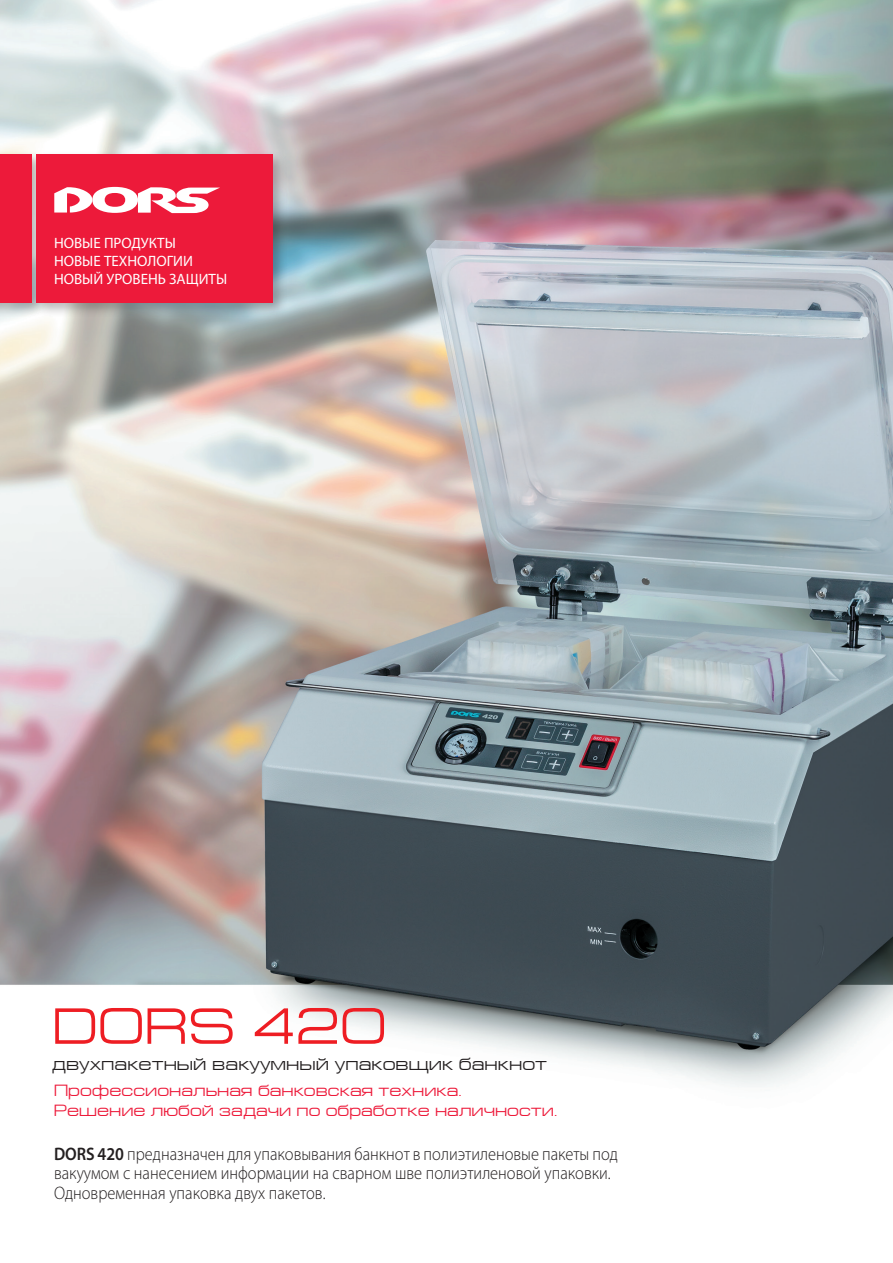
<style>
.page{position:relative;width:893px;height:1263px;background:#fff}
.page>*{position:absolute;margin:0;border:0;box-sizing:border-box;transform-origin:0 0}
.t1{font:51px "Europe Ext";color:#ee1d23}
.t2{font:300 18.15px/19.8px "Myriad Pro";color:#231f20;scale:.91 1}
.t3{font:18px "Europe Ext";color:#231f20}
.t4{font:16.5px "Europe Ext";color:#ed1a3a}
.t5{font:15px "Myriad Pro";color:#fff}
.s1{font-weight:600}
</style>
<div class="page">
<img style="left:0;top:0;width:893px;height:1087px">
<div style="left:0;top:151px;width:47px;height:167px;background:#231f20;opacity:.3"></div>
<div style="left:0;top:154px;width:31px;height:149px;background:#ed1a3a"></div>
<div style="left:34px;top:151px;width:254px;height:167px;background:#231f20;opacity:.3"></div>
<div style="left:37px;top:154px;width:236px;height:149px;background:#ed1a3a"></div>
<svg style="left:54px;top:187px;width:166px;height:26px"></svg>
<p class="t5" style="left:54px;top:234px;width:123px">НОВЫЕ ПРОДУКТЫ</p>
<p class="t5" style="left:54px;top:252px;width:140px">НОВЫЕ ТЕХНОЛОГИИ</p>
<p class="t5" style="left:54px;top:270px;width:175px">НОВЫЙ УРОВЕНЬ ЗАЩИТЫ</p>
<p class="t1" style="left:52px;top:999px;width:336px">DORS 420</p>
<p class="t3" style="left:52px;top:1054px;width:497px">двухпакетный вакуумный упаковщик банкнот</p>
<p class="t4" style="left:54px;top:1081px;width:409px">Профессиональная банковская техника.</p>
<p class="t4" style="left:54px;top:1101px;width:505px">Решение любой задачи по обработке наличности.</p>
<p class="t2" style="left:54px;top:1144px;width:621px"><span class="s1">DORS 420</span> предназначен для упаковывания банкнот в полиэтиленовые пакеты под вакуумом с нанесением информации на сварном шве полиэтиленовой упаковки.</p>
<p class="t2" style="left:54px;top:1183px;width:300px">Одновременная упаковка двух пакетов.</p>
</div>
